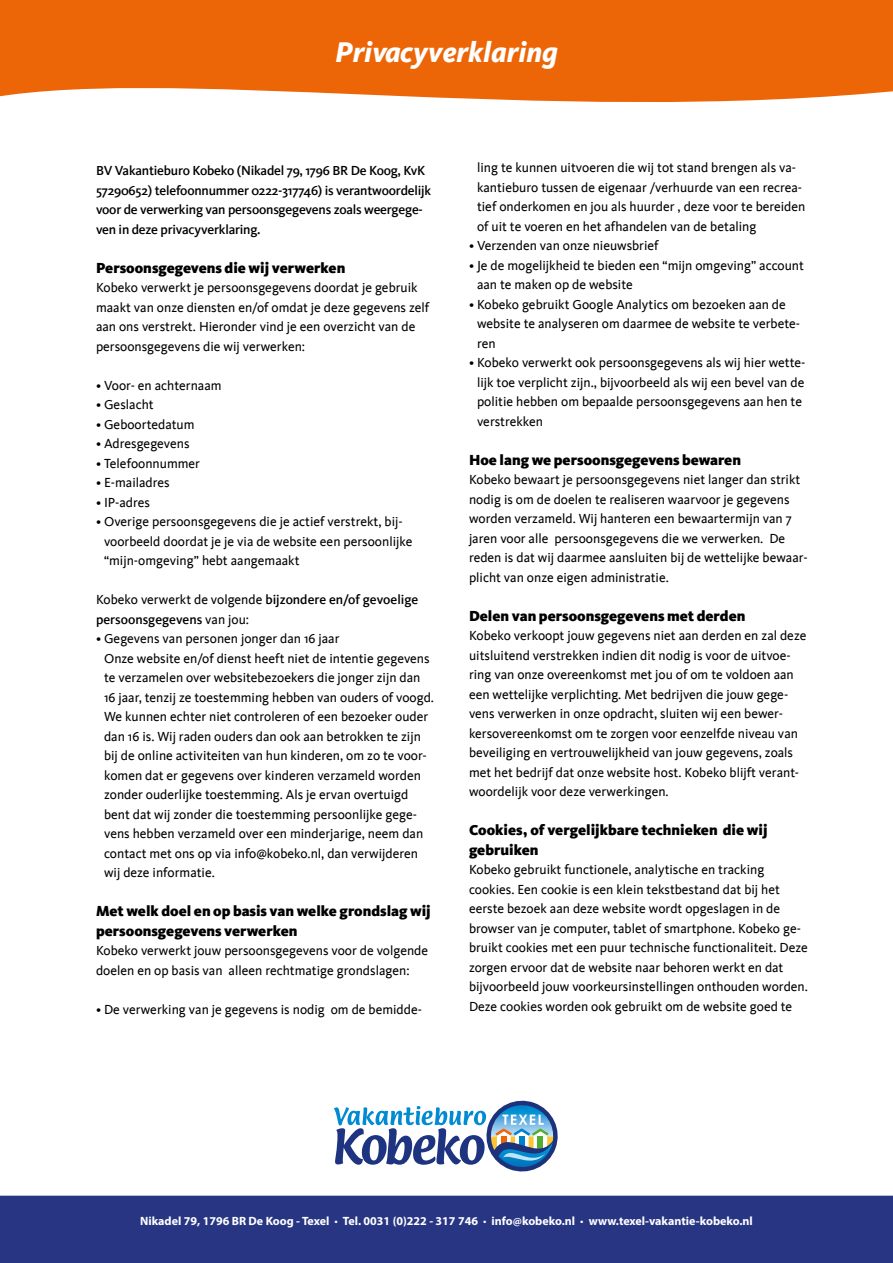
<style>
.page{position:relative;width:893px;height:1263px;background:#fff}
.page>*{position:absolute;margin:0;border:0;box-sizing:border-box;transform-origin:0 0}
.t1{font:italic 800 29.25px "Kievit";color:#fff}
.t2{font:900 15px/19.5px "Kievit";color:#000}
.t3{font:13.5px/19.5px "Kievit";color:#000}
.t4{font:500 13.5px/19.5px "Kievit";letter-spacing:-.015em;color:#000}
.t5{font:700 12px "Myriad Pro";color:#fff}
.s1{font-weight:400}
</style>
<div class="page">
<div style="left:0;top:1196px;width:893px;height:67px;background:#283583"></div>
<div style="left:0;top:0;width:893px;height:102px;background:#ec6608"></div>
<svg style="left:334px;top:1100px;width:224px;height:72px"></svg>
<h1 class="t1" style="left:335px;top:34px;width:224px">Privacyverklaring</h1>
<p class="t4" style="left:96px;top:161px;width:337px">BV Vakantieburo Kobeko (Nikadel 79, 1796 BR De Koog, KvK 57290652) telefoonnummer 0222-317746) is verantwoordelijk voor de verwerking van persoonsgegevens zoals weergege&shy;ven in deze privacyverklaring.</p>
<p class="t2" style="left:96px;top:258px;width:251px">Persoonsgegevens die wij verwerken</p>
<p class="t3" style="left:96px;top:278px;width:335px">Kobeko verwerkt je persoonsgegevens doordat je gebruik maakt van onze diensten en/of omdat je deze gegevens zelf aan ons verstrekt. Hieronder vind je een overzicht van de persoonsgegevens die wij verwerken:</p>
<p class="t3" style="left:96px;top:376px;width:127px">• Voor- en achternaam</p>
<p class="t3" style="left:96px;top:395px;width:59px">• Geslacht</p>
<p class="t3" style="left:96px;top:415px;width:100px">• Geboortedatum</p>
<p class="t3" style="left:96px;top:434px;width:95px">• Adresgegevens</p>
<p class="t3" style="left:96px;top:454px;width:106px">• Telefoonnummer</p>
<p class="t3" style="left:96px;top:473px;width:75px">• E-mailadres</p>
<p class="t3" style="left:96px;top:493px;width:55px">• IP-adres</p>
<p class="t3" style="left:104px;top:512px;width:310px;text-indent:-8px">• Overige persoonsgegevens die je actief verstrekt, bij&shy;voorbeeld doordat je je via de website een persoonlijke “mijn-omgeving” hebt aangemaakt</p>
<p class="t4" style="left:96px;top:590px;width:324px"><span class="s1">Kobeko verwerkt de volgende</span> bijzondere en/of gevoelige persoonsgegevens <span class="s1">van jou:</span></p>
<p class="t3" style="left:104px;top:629px;width:332px;text-indent:-8px">• Gegevens van personen jonger dan 16 jaar<br>Onze website en/of dienst heeft niet de intentie gegevens te verzamelen over websitebezoekers die jonger zijn dan 16 jaar, tenzij ze toestemming hebben van ouders of voogd.<br>We kunnen echter niet controleren of een bezoeker ouder dan 16 is. Wij raden ouders dan ook aan betrokken te zijn bij de online activiteiten van hun kinderen, om zo te voor&shy;komen dat er gegevens over kinderen verzameld worden zonder ouderlijke toestemming. Als je ervan overtuigd bent dat wij zonder die toestemming persoonlijke gege&shy;vens hebben verzameld over een minderjarige, neem dan contact met ons op via info@kobeko.nl, dan verwijderen wij deze informatie.</p>
<p class="t2" style="left:96px;top:901px;width:336px">Met welk doel en op basis van welke grondslag wij persoonsgegevens verwerken</p>
<p class="t3" style="left:96px;top:941px;width:334px">Kobeko verwerkt jouw persoonsgegevens voor de volgende doelen en op basis van alleen rechtmatige grondslagen:</p>
<p class="t3" style="left:96px;top:1000px;width:327px">• De verwerking van je gegevens is nodig om de bemidde-</p>
<p class="t3" style="left:477px;top:158px;width:330px">ling te kunnen uitvoeren die wij tot stand brengen als va&shy;kantieburo tussen de eigenaar /verhuurde van een recrea&shy;tief onderkomen en jou als huurder , deze voor te bereiden of uit te voeren en het afhandelen van de betaling</p>
<p class="t3" style="left:469px;top:236px;width:191px">• Verzenden van onze nieuwsbrief</p>
<p class="t3" style="left:477px;top:256px;width:328px;text-indent:-8px">• Je de mogelijkheid te bieden een “mijn omgeving” account aan te maken op de website</p>
<p class="t3" style="left:477px;top:295px;width:324px;text-indent:-8px">• Kobeko gebruikt Google Analytics om bezoeken aan de website te analyseren om daarmee de website te verbete&shy;ren</p>
<p class="t3" style="left:477px;top:353px;width:330px;text-indent:-8px">• Kobeko verwerkt ook persoonsgegevens als wij hier wette&shy;lijk toe verplicht zijn., bijvoorbeeld als wij een bevel van de politie hebben om bepaalde persoonsgegevens aan hen te verstrekken</p>
<p class="t2" style="left:469px;top:450px;width:274px">Hoe lang we persoonsgegevens bewaren</p>
<p class="t3" style="left:469px;top:470px;width:340px">Kobeko bewaart je persoonsgegevens niet langer dan strikt nodig is om de doelen te realiseren waarvoor je gegevens worden verzameld. Wij hanteren een bewaartermijn van 7 jaren voor alle persoonsgegevens die we verwerken. De reden is dat wij daarmee aansluiten bij de wettelijke bewaar&shy;plicht van onze eigen administratie.</p>
<p class="t2" style="left:469px;top:606px;width:278px">Delen van persoonsgegevens met derden</p>
<p class="t3" style="left:469px;top:626px;width:339px">Kobeko verkoopt jouw gegevens niet aan derden en zal deze uitsluitend verstrekken indien dit nodig is voor de uitvoe&shy;ring van onze overeenkomst met jou of om te voldoen aan een wettelijke verplichting. Met bedrijven die jouw gege&shy;vens verwerken in onze opdracht, sluiten wij een bewer&shy;kersovereenkomst om te zorgen voor eenzelfde niveau van beveiliging en vertrouwelijkheid van jouw gegevens, zoals met het bedrijf dat onze website host. Kobeko blijft verant&shy;woordelijk voor deze verwerkingen.</p>
<p class="t2" style="left:469px;top:820px;width:300px">Cookies, of vergelijkbare technieken die wij gebruiken</p>
<p class="t3" style="left:469px;top:860px;width:340px">Kobeko gebruikt functionele, analytische en tracking cookies. Een cookie is een klein tekstbestand dat bij het eerste bezoek aan deze website wordt opgeslagen in de browser van je computer, tablet of smartphone. Kobeko ge&shy;bruikt cookies met een puur technische functionaliteit. Deze zorgen ervoor dat de website naar behoren werkt en dat bijvoorbeeld jouw voorkeursinstellingen onthouden worden.<br>Deze cookies worden ook gebruikt om de website goed te</p>
<p class="t5" style="left:140px;top:1213px;width:614px">Nikadel 79, 1796 BR De Koog - Texel <span class="s1">•</span> Tel. 0031 (0)222 - 317 746 <span class="s1">•</span> info@kobeko.nl <span class="s1">•</span> www.texel-vakantie-kobeko.nl</p>
</div>
